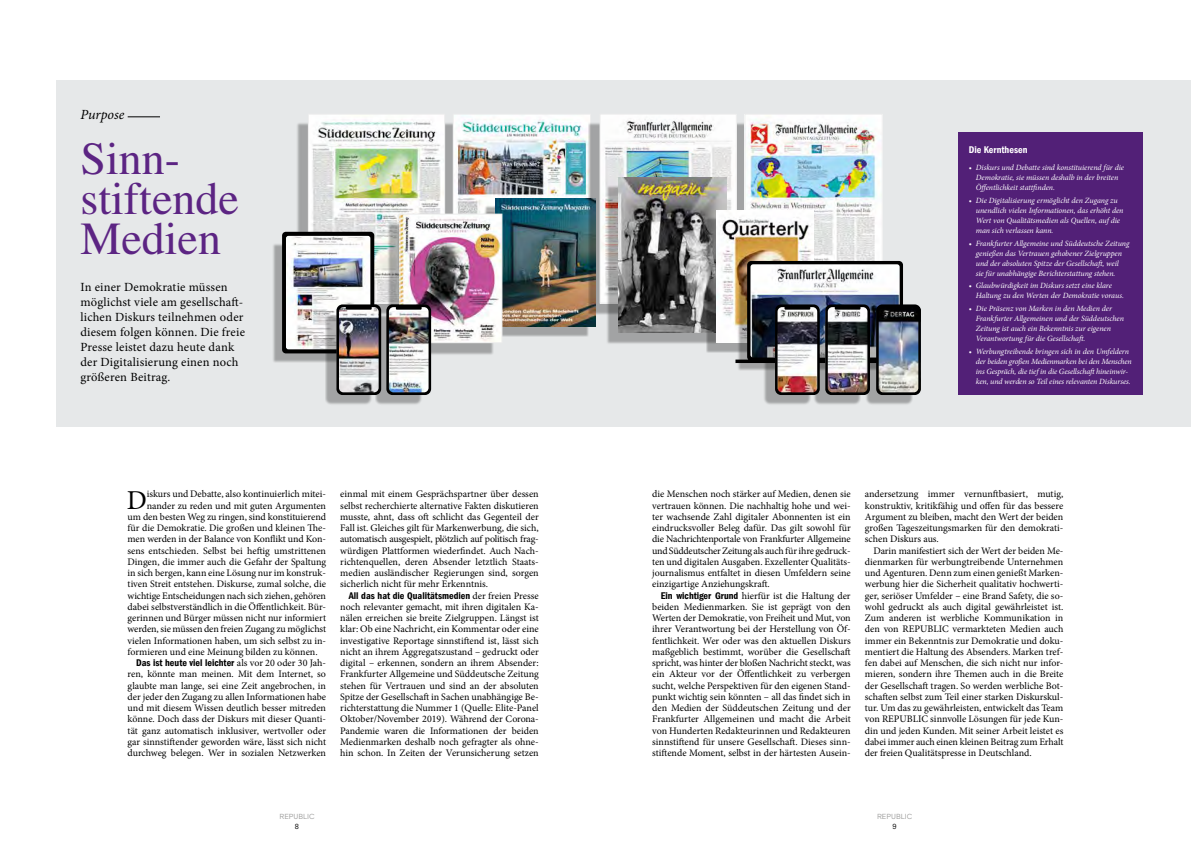
<style>
.page{position:relative;width:1191px;height:842px;background:#fff}
.page>*{position:absolute;margin:0;border:0;box-sizing:border-box;transform-origin:0 0}
.t1{font:46px/40px "FAZ Times";color:#5c2483}
.t2{font:27.3px "Minion Pro";color:#000}
.t3{font:italic 14px "Minion Pro";letter-spacing:-.005em;color:#000}
.t4{font:12.5px/15px "Minion Pro";letter-spacing:.015em;color:#000}
.t5{font:10px/11.2px "Minion Pro";color:#000;text-align:justify}
.t6{font:600 condensed 10px "FAZ Franklin Gothic";color:#000}
.t7{font:600 condensed 10px "FAZ Franklin Gothic";color:#fff}
.t8{font:italic 8px/10px "Minion Pro";letter-spacing:-.01em;color:#fff}
.t9{font:7px "Klarheit Grotesk";color:#9d9d9c}
.t10{font:7px "Klarheit Grotesk";color:#000}
.s1{font-family:"Minion Pro";font-weight:400;font-stretch:normal}
.s2{font-family:"FAZ Franklin Gothic";font-weight:600;font-stretch:condensed}
</style>
<div class="page">
<div style="left:57px;top:80px;width:1134px;height:346px;background:#e6e8e9"></div>
<div style="left:441px;top:122px;width:141px;height:195px;background:#000;opacity:.3"></div>
<img style="left:455px;top:116px;width:133px;height:98px">
<div style="left:485px;top:205px;width:104px;height:132px;background:#000;opacity:.3"></div>
<img style="left:495px;top:199px;width:100px;height:127px">
<hr style="left:128px;top:116px;width:32px;height:1px;background:#000">
<div style="left:958px;top:133px;width:185px;height:262px;background:#522077"></div>
<div style="left:732px;top:122px;width:142px;height:195px;background:#000;opacity:.3"></div>
<img style="left:747px;top:116px;width:133px;height:145px">
<div style="left:745px;top:114px;width:137px;height:191px;border:1px solid #ededed"></div>
<div style="left:587px;top:122px;width:141px;height:194px;background:#000;opacity:.3"></div>
<img style="left:602px;top:116px;width:132px;height:185px">
<div style="left:600px;top:114px;width:136px;height:189px;border:1px solid #ededed"></div>
<div style="left:296px;top:122px;width:141px;height:194px;background:#000;opacity:.3"></div>
<img style="left:310px;top:116px;width:133px;height:116px">
<div style="left:308px;top:114px;width:137px;height:189px;border:1px solid #ededed"></div>
<div style="left:272px;top:244px;width:91px;height:119px;background:#000;opacity:.3"></div>
<div style="left:606px;top:185px;width:112px;height:159px;background:#000;opacity:.3"></div>
<img style="left:619px;top:177px;width:107px;height:155px">
<div style="left:387px;top:222px;width:107px;height:133px;background:#000;opacity:.3"></div>
<img style="left:402px;top:216px;width:98px;height:125px">
<div style="left:400px;top:214px;width:102px;height:129px;border:1px solid #ededed"></div>
<div style="left:375px;top:314px;width:48px;height:91px;background:#000;opacity:.3"></div>
<div style="left:324px;top:314px;width:48px;height:91px;background:#000;opacity:.3"></div>
<img style="left:282px;top:232px;width:149px;height:163px">
<div style="left:705px;top:217px;width:102px;height:136px;background:#000;opacity:.3"></div>
<img style="left:716px;top:211px;width:97px;height:132px">
<div style="left:813px;top:314px;width:48px;height:91px;background:#000;opacity:.3"></div>
<div style="left:865px;top:314px;width:48px;height:91px;background:#000;opacity:.3"></div>
<div style="left:763px;top:314px;width:48px;height:91px;background:#000;opacity:.3"></div>
<img style="left:735px;top:261px;width:186px;height:134px">
<h3 class="t3" style="left:80px;top:105px;width:46px">Purpose</h3>
<h1 class="t1" style="left:80px;top:139px;width:160px">Sinn&shy;stiftende<br>Medien</h1>
<p class="t4" style="left:80px;top:279px;width:166px">In einer Demokratie müssen möglichst viele am gesellschaft&shy;lichen Diskurs teilnehmen oder diesem folgen können. Die freie<br>Presse leistet dazu heute dank der Digitalisierung einen noch größeren Beitrag.</p>
<h2 class="t2" style="left:127px;top:482px;width:22px">D</h2>
<p class="t5" style="left:147px;top:489px;width:181px">iskurs und Debatte, also kontinuierlich mitei-</p>
<p class="t5" style="left:147px;top:500px;width:181px">nander zu reden und mit guten Argumenten</p>
<p class="t5" style="left:128px;top:511px;width:200px">um den besten Weg zu ringen, sind konstituierend</p>
<p class="t5" style="left:128px;top:522px;width:200px">für die Demokratie. Die großen und kleinen The-</p>
<p class="t5" style="left:128px;top:534px;width:200px">men werden in der Balance von Konflikt und Kon-</p>
<p class="t5" style="left:128px;top:545px;width:200px">sens entschieden. Selbst bei heftig umstrittenen</p>
<p class="t5" style="left:128px;top:556px;width:200px">Dingen, die immer auch die Gefahr der Spaltung</p>
<p class="t5" style="left:128px;top:567px;width:200px">in sich bergen, kann eine Lösung nur im konstruk-</p>
<p class="t5" style="left:128px;top:579px;width:200px">tiven Streit entstehen. Diskurse, zumal solche, die</p>
<p class="t5" style="left:128px;top:590px;width:200px">wichtige Entscheidungen nach sich ziehen, gehören</p>
<p class="t5" style="left:128px;top:601px;width:200px">dabei selbstverständlich in die Öffentlichkeit. Bür-</p>
<p class="t5" style="left:128px;top:612px;width:200px">gerinnen und Bürger müssen nicht nur informiert</p>
<p class="t5" style="left:128px;top:624px;width:200px">werden, sie müssen den freien Zugang zu möglichst</p>
<p class="t5" style="left:128px;top:635px;width:200px">vielen Informationen haben, um sich selbst zu in-</p>
<p class="t5" style="left:128px;top:646px;width:192px">formieren und eine Meinung bilden zu können.</p>
<p class="t6" style="left:136px;top:657px;width:191px">Das ist heute viel leichter <span class="s1">als vor 20 oder 30 Jah-</span></p>
<p class="t5" style="left:128px;top:669px;width:200px">ren, könnte man meinen. Mit dem Internet, so glaubte man lange, sei eine Zeit angebrochen, in der jeder den Zugang zu allen Informationen habe und mit diesem Wissen deutlich besser mitreden könne. Doch dass der Diskurs mit dieser Quanti&shy;tät ganz automatisch inklusiver, wertvoller oder gar sinnstiftender geworden wäre, lässt sich nicht durchweg belegen. Wer in sozialen Netzwerken</p>
<p class="t5" style="left:340px;top:489px;width:200px">einmal mit einem Gesprächspartner über dessen selbst recherchierte alternative Fakten diskutieren musste, ahnt, dass oft schlicht das Gegenteil der Fall ist. Gleiches gilt für Markenwerbung, die sich, automatisch ausgespielt, plötzlich auf politisch frag&shy;würdigen Plattformen wiederfindet. Auch Nach&shy;richtenquellen, deren Absender letztlich Staats&shy;medien ausländischer Regierungen sind, sorgen sicherlich nicht für mehr Erkenntnis.</p>
<p class="t6" style="left:349px;top:589px;width:191px">All das hat die Qualitätsmedien <span class="s1">der freien Presse</span></p>
<p class="t5" style="left:340px;top:601px;width:200px">noch relevanter gemacht, mit ihren digitalen Ka&shy;nälen erreichen sie breite Zielgruppen. Längst ist klar: Ob eine Nachricht, ein Kommentar oder eine investigative Reportage sinnstiftend ist, lässt sich nicht an ihrem Aggregatszustand – gedruckt oder digital – erkennen, sondern an ihrem Absender:<br>Frankfurter Allgemeine und Süddeutsche Zeitung stehen für Vertrauen und sind an der absoluten Spitze der Gesellschaft in Sachen unabhängige Be&shy;richterstattung die Nummer 1 (Quelle: Elite-Panel Oktober/November 2019). Während der Corona-Pandemie waren die Informationen der beiden Medienmarken deshalb noch gefragter als ohne&shy;hin schon. In Zeiten der Verunsicherung setzen</p>
<p class="t9" style="left:279px;top:811px;width:37px">REPUBLIC</p>
<p class="t10" style="left:295px;top:821px;width:6px">8</p>
<p class="t7" style="left:968px;top:144px;width:60px">Die Kernthesen</p>
<p class="t8" style="left:975px;top:162px;width:150px;text-indent:-7px">• Diskurs und Debatte sind konstituierend für die<br>Demokratie, sie müssen deshalb in der breiten<br>Öffentlichkeit stattfinden.</p>
<p class="t8" style="left:975px;top:195px;width:149px;text-indent:-7px">• Die Digitalisierung ermöglicht den Zugang zu unendlich vielen Informationen, das erhöht den Wert von Qualitätsmedien als Quellen, auf die man sich verlassen kann.</p>
<p class="t8" style="left:975px;top:238px;width:155px;text-indent:-7px">• Frankfurter Allgemeine und Süddeutsche Zeitung genießen das Vertrauen gehobener Zielgruppen und der absoluten Spitze der Gesellschaft, weil<br>sie für unabhängige Berichterstattung stehen.</p>
<p class="t8" style="left:975px;top:281px;width:150px;text-indent:-7px">• Glaubwürdigkeit im Diskurs setzt eine klare<br>Haltung zu den Werten der Demokratie voraus.</p>
<p class="t8" style="left:975px;top:304px;width:150px;text-indent:-7px">• Die Präsenz von Marken in den Medien der Frankfurter Allgemeinen und der Süddeutschen Zeitung ist auch ein Bekenntnis zur eigenen Verantwortung für die Gesellschaft.</p>
<p class="t8" style="left:975px;top:347px;width:157px;text-indent:-7px">• Werbungtreibende bringen sich in den Umfeldern der beiden großen Medienmarken bei den Menschen ins Gespräch, die tief in die Gesellschaft hineinwir&shy;ken, und werden so Teil eines relevanten Diskurses.</p>
<p class="t5" style="left:652px;top:489px;width:200px">die Menschen noch stärker auf Medien, denen sie vertrauen können. Die nachhaltig hohe und wei&shy;ter wachsende Zahl digitaler Abonnenten ist ein eindrucksvoller Beleg dafür. Das gilt sowohl für die Nachrichtenportale von Frankfurter Allgemeine und Süddeutscher Zeitung als auch für ihre gedruck&shy;ten und digitalen Ausgaben. Exzellenter Qualitäts&shy;journalismus entfaltet in diesen Umfeldern seine einzigartige Anziehungskraft.</p>
<p class="t5" style="left:652px;top:590px;width:200px;text-indent:9px"><span class="s2">Ein wichtiger Grund</span> hierfür ist die Haltung der beiden Medienmarken. Sie ist geprägt von den Werten der Demokratie, von Freiheit und Mut, von ihrer Verantwortung bei der Herstellung von Öf&shy;fentlichkeit. Wer oder was den aktuellen Diskurs maßgeblich bestimmt, worüber die Gesellschaft spricht, was hinter der bloßen Nachricht steckt, was ein Akteur vor der Öffentlichkeit zu verbergen sucht, welche Perspektiven für den eigenen Stand&shy;punkt wichtig sein könnten – all das findet sich in den Medien der Süddeutschen Zeitung und der Frankfurter Allgemeinen und macht die Arbeit von Hunderten Redakteurinnen und Redakteuren sinnstiftend für unsere Gesellschaft. Dieses sinn&shy;stiftende Moment, selbst in der härtesten Ausein-</p>
<p class="t5" style="left:865px;top:489px;width:200px">andersetzung immer vernunftbasiert, mutig, konstruktiv, kritikfähig und offen für das bessere Argument zu bleiben, macht den Wert der beiden großen Tageszeitungsmarken für den demokrati&shy;schen Diskurs aus.</p>
<p class="t5" style="left:865px;top:545px;width:200px;text-indent:8px">Darin manifestiert sich der Wert der beiden Me&shy;dienmarken für werbungtreibende Unternehmen und Agenturen. Denn zum einen genießt Marken&shy;werbung hier die Sicherheit qualitativ hochwerti&shy;ger, seriöser Umfelder – eine Brand Safety, die so&shy;wohl gedruckt als auch digital gewährleistet ist.<br>Zum anderen ist werbliche Kommunikation in den von REPUBLIC vermarkteten Medien auch immer ein Bekenntnis zur Demokratie und doku&shy;mentiert die Haltung des Absenders. Marken tref&shy;fen dabei auf Menschen, die sich nicht nur infor&shy;mieren, sondern ihre Themen auch in die Breite der Gesellschaft tragen. So werden werbliche Bot&shy;schaften selbst zum Teil einer starken Diskurskul&shy;tur. Um das zu gewährleisten, entwickelt das Team von REPUBLIC sinnvolle Lösungen für jede Kun&shy;din und jeden Kunden. Mit seiner Arbeit leistet es dabei immer auch einen kleinen Beitrag zum Erhalt der freien Qualitätspresse in Deutschland.</p>
<p class="t9" style="left:877px;top:811px;width:37px">REPUBLIC</p>
<p class="t10" style="left:892px;top:821px;width:6px">9</p>
</div>
